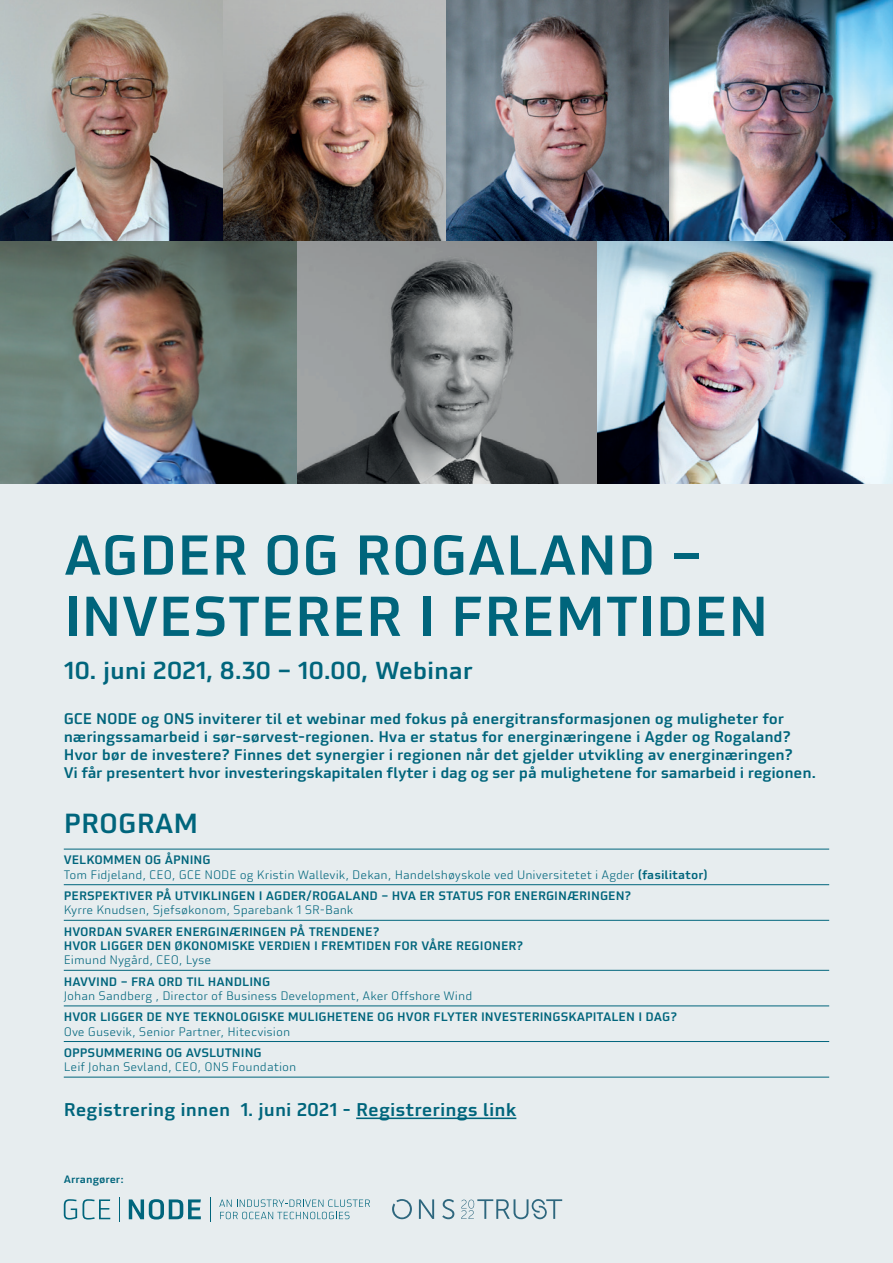
<style>
.page{position:relative;width:893px;height:1263px;background:#e7edef}
.page>*{position:absolute;margin:0;border:0;box-sizing:border-box;transform-origin:0 0}
.t1{font:500 54.75px/61.2px "Utility";color:#00657c}
.t2{font:500 27px "Utility";color:#00657c}
.t3{font:500 24px "Utility";letter-spacing:-.01em;color:#00657c}
.t4{font:500 18px "Utility";color:#00657c}
.t5{font:500 15px/18px "Utility";letter-spacing:-.01em;color:#00657c}
.t6{font:300 12px/14.4px "Utility";color:#00657c}
.t7{font:500 12px/14.4px "Utility";color:#00657c}
.t8{font:500 10.5px "Utility";color:#00657c}
.s1{font-weight:500}
</style>
<div class="page">
<svg style="left:210px;top:1197px;width:1px;height:25px"></svg>
<svg style="left:129px;top:1199px;width:72px;height:20px"></svg>
<svg style="left:64px;top:1199px;width:13px;height:20px"></svg>
<svg style="left:83px;top:1199px;width:27px;height:20px"></svg>
<svg style="left:119px;top:1197px;width:1px;height:25px"></svg>
<svg style="left:219px;top:1199px;width:151px;height:20px"></svg>
<hr style="left:64px;top:970px;width:765px;height:1px;background:#00657c">
<hr style="left:64px;top:1006px;width:765px;height:1px;background:#00657c">
<hr style="left:64px;top:1041px;width:765px;height:1px;background:#00657c">
<hr style="left:64px;top:1077px;width:765px;height:1px;background:#00657c">
<hr style="left:64px;top:849px;width:765px;height:1px;background:#00657c">
<hr style="left:64px;top:884px;width:765px;height:1px;background:#00657c">
<hr style="left:64px;top:920px;width:765px;height:1px;background:#00657c">
<hr style="left:356px;top:1117px;width:160px;height:2px;background:#00657c">
<img style="left:0;top:0;width:595px;height:484px">
<img style="left:223px;top:0;width:223px;height:242px">
<img style="left:446px;top:0;width:224px;height:242px">
<img style="left:670px;top:0;width:223px;height:242px">
<img style="left:0;top:242px;width:297px;height:242px">
<img style="left:595px;top:242px;width:298px;height:242px">
<svg style="left:419px;top:1199px;width:15px;height:20px"></svg>
<svg style="left:442px;top:1199px;width:12px;height:20px"></svg>
<svg style="left:392px;top:1199px;width:20px;height:20px"></svg>
<svg style="left:461px;top:1199px;width:101px;height:20px"></svg>
<h1 class="t1" style="left:64px;top:524px;width:706px">AGDER OG ROGALAND –<br>INVESTERER I FREMTIDEN</h1>
<h3 class="t3" style="left:64px;top:655px;width:411px">10. juni 2021, 8.30 – 10.00, Webinar</h3>
<p class="t5" style="left:64px;top:710px;width:754px">GCE NODE og ONS inviterer til et webinar med fokus på energitransformasjonen og muligheter for næringssamarbeid i sør-sørvest-regionen. Hva er status for energinæringene i Agder og Rogaland?<br>Hvor bør de investere? Finnes det synergier i regionen når det gjelder utvikling av energinæringen?<br>Vi får presentert hvor investeringskapitalen flyter i dag og ser på mulighetene for samarbeid i regionen.</p>
<h2 class="t2" style="left:64px;top:805px;width:136px">PROGRAM</h2>
<p class="t6" style="left:64px;top:853px;width:646px"><span class="s1">VELKOMMEN OG ÅPNING<br></span>Tom Fidjeland, CEO, GCE NODE og Kristin Wallevik, Dekan, Handelshøyskole ved Universitetet i Agder <span class="s1">(fasilitator)</span></p>
<p class="t7" style="left:64px;top:888px;width:569px">PERSPEKTIVER PÅ UTVIKLINGEN I AGDER/ROGALAND – HVA ER STATUS FOR ENERGINÆRINGEN?</p>
<p class="t6" style="left:64px;top:903px;width:291px">Kyrre Knudsen, Sjefsøkonom, Sparebank 1 SR-Bank</p>
<p class="t7" style="left:64px;top:924px;width:461px">HVORDAN SVARER ENERGINÆRINGEN PÅ TRENDENE?<br>HVOR LIGGER DEN ØKONOMISKE VERDIEN I FREMTIDEN FOR VÅRE REGIONER?</p>
<p class="t6" style="left:64px;top:953px;width:149px">Eimund Nygård, CEO, Lyse</p>
<p class="t7" style="left:64px;top:974px;width:208px">HAVVIND – FRA ORD TIL HANDLING</p>
<p class="t6" style="left:64px;top:988px;width:410px">Johan Sandberg , Director of Business Development, Aker Offshore Wind</p>
<p class="t7" style="left:64px;top:1009px;width:615px">HVOR LIGGER DE NYE TEKNOLOGISKE MULIGHETENE OG HVOR FLYTER INVESTERINGSKAPITALEN I DAG?</p>
<p class="t6" style="left:64px;top:1024px;width:228px">Ove Gusevik, Senior Partner, Hitecvision</p>
<p class="t7" style="left:64px;top:1045px;width:200px">OPPSUMMERING OG AVSLUTNING</p>
<p class="t6" style="left:64px;top:1059px;width:234px">Leif Johan Sevland, CEO, ONS Foundation</p>
<p class="t4" style="left:64px;top:1097px;width:454px">Registrering innen 1. juni 2021 - Registrerings link</p>
<p class="t8" style="left:64px;top:1172px;width:62px">Arrangører:</p>
</div>
